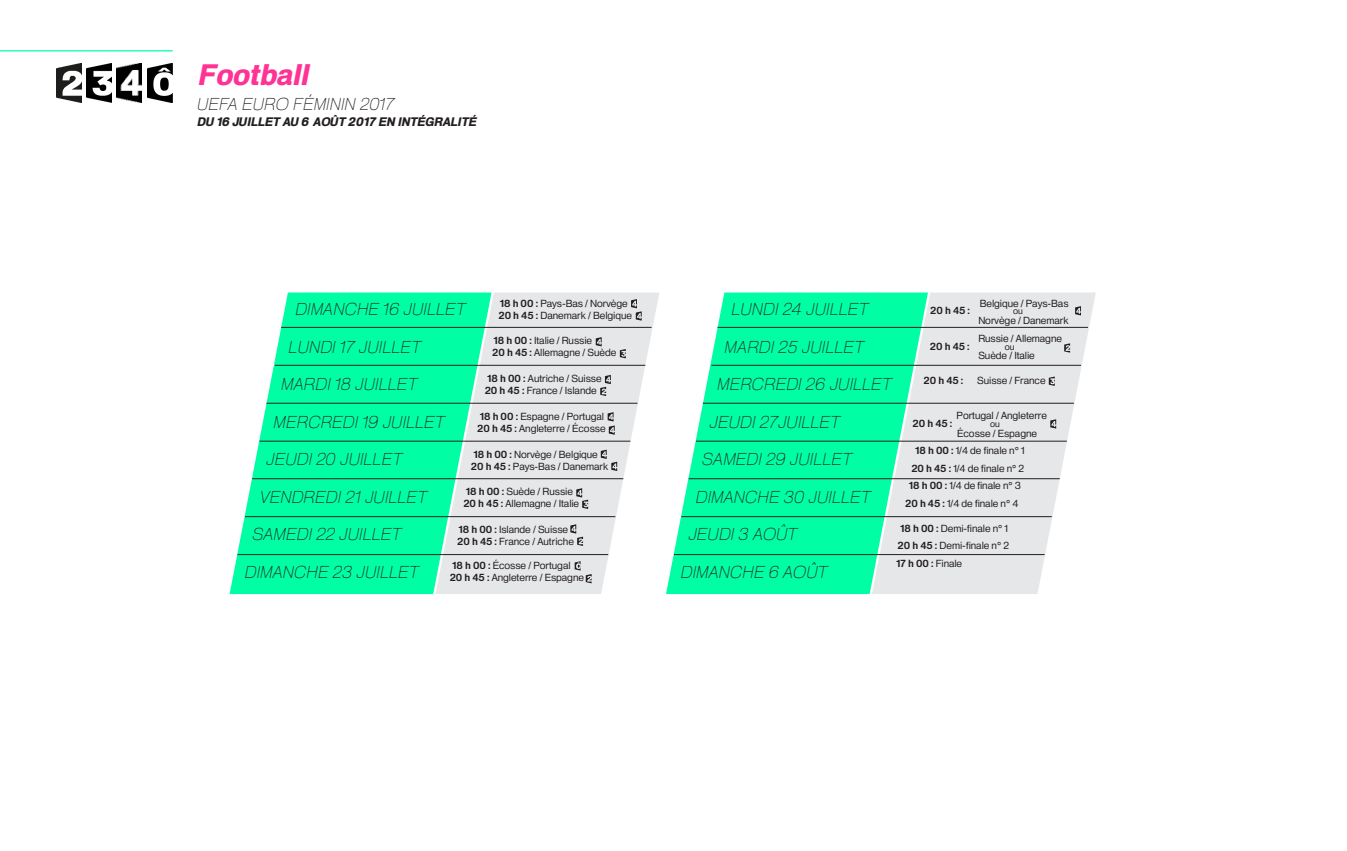
<style>
.page{position:relative;width:1347px;height:851px;background:#fff}
.page>*{position:absolute;margin:0;border:0;box-sizing:border-box;transform-origin:0 0}
.Titre1{font:italic 900 28.75px "FTV Heldustry";color:#ff3295}
.JO2_Titre2{font:italic 100 16.75px "FTV Heldustry";color:#231f20}
.Datebold{font:italic 900 12px "FTV Heldustry";color:#231f20}
.Texte_tab_JO_1{font:10px "FTV Heldustry";color:#231f20}
.Texte_tab_JO_1-2{font:600 10px "FTV Heldustry";color:#231f20}
.t1{font:8.75px "FTV Heldustry";color:#231f20}
.s1{font-weight:600}
.s2{font-weight:400}
</style>
<div class="page">
<svg style="left:229px;top:292px;width:206px;height:302px;background:#26feb1"></svg>
<svg style="left:435px;top:292px;width:224px;height:302px;background:#ccece2"></svg>
<hr style="left:281px;top:327px;width:370px;height:1px;background:#231f20">
<hr style="left:266px;top:403px;width:371px;height:1px;background:#231f20">
<hr style="left:252px;top:478px;width:371px;height:1px;background:#231f20">
<hr style="left:237px;top:554px;width:371px;height:1px;background:#231f20">
<hr style="left:275px;top:365px;width:370px;height:1px;background:#231f20">
<hr style="left:259px;top:441px;width:371px;height:1px;background:#231f20">
<hr style="left:245px;top:516px;width:370px;height:1px;background:#231f20">
<svg style="left:631px;top:299px;width:10px;height:21px"></svg>
<svg style="left:596px;top:337px;width:5px;height:9px"></svg>
<svg style="left:607px;top:412px;width:7px;height:22px"></svg>
<svg style="left:601px;top:449px;width:16px;height:22px"></svg>
<svg style="left:666px;top:292px;width:206px;height:302px;background:#25feb0"></svg>
<svg style="left:872px;top:292px;width:223px;height:302px;background:#ccece2"></svg>
<hr style="left:717px;top:327px;width:371px;height:1px;background:#231f20">
<hr style="left:703px;top:403px;width:371px;height:1px;background:#231f20">
<hr style="left:688px;top:478px;width:371px;height:1px;background:#231f20">
<hr style="left:674px;top:554px;width:370px;height:1px;background:#231f20">
<hr style="left:711px;top:365px;width:370px;height:1px;background:#231f20">
<hr style="left:696px;top:441px;width:370px;height:1px;background:#231f20">
<hr style="left:681px;top:516px;width:370px;height:1px;background:#231f20">
<svg style="left:570px;top:524px;width:13px;height:22px"></svg>
<svg style="left:1064px;top:343px;width:6px;height:9px"></svg>
<hr style="left:0;top:50px;width:173px;height:1px;background:#00ffa4">
<img style="left:57px;top:64px;width:25px;height:39px">
<img style="left:87px;top:64px;width:25px;height:39px">
<img style="left:117px;top:64px;width:25px;height:39px">
<img style="left:148px;top:64px;width:25px;height:39px">
<svg style="left:600px;top:375px;width:11px;height:21px"></svg>
<svg style="left:576px;top:488px;width:12px;height:21px"></svg>
<svg style="left:620px;top:349px;width:6px;height:9px"></svg>
<svg style="left:574px;top:561px;width:17px;height:22px"></svg>
<svg style="left:1048px;top:376px;width:6px;height:10px"></svg>
<svg style="left:1075px;top:306px;width:6px;height:9px"></svg>
<svg style="left:1050px;top:419px;width:6px;height:9px"></svg>
<p class="Titre1" style="left:199px;top:58px;width:112px">Football</p>
<p class="JO2_Titre2" style="left:196px;top:93px;width:199px">UEFA EURO FÉMININ 2017</p>
<p class="Datebold" style="left:197px;top:114px;width:281px">DU 16 JUILLET AU 6 AOÛT 2017 EN INTÉGRALITÉ</p>
<p class="Texte_tab_JO_1" style="left:500px;top:297px;width:130px"><span class="s1">18 h 00 :</span> Pays-Bas / Norvège</p>
<p class="Texte_tab_JO_1" style="left:498px;top:309px;width:135px"><span class="s1">20 h 45 :</span> Danemark / Belgique</p>
<p class="Texte_tab_JO_1" style="left:493px;top:335px;width:100px"><span class="s1">18 h 00 :</span> Italie / Russie</p>
<p class="Texte_tab_JO_1" style="left:492px;top:347px;width:126px"><span class="s1">20 h 45 :</span> Allemagne / Suède</p>
<p class="Texte_tab_JO_1" style="left:487px;top:372px;width:116px"><span class="s1">18 h 00 :</span> Autriche / Suisse</p>
<p class="Texte_tab_JO_1" style="left:485px;top:384px;width:113px"><span class="s1">20 h 45 :</span> France / Islande</p>
<p class="Texte_tab_JO_1" style="left:480px;top:410px;width:126px"><span class="s1">18 h 00 :</span> Espagne / Portugal</p>
<p class="Texte_tab_JO_1" style="left:477px;top:422px;width:130px"><span class="s1">20 h 45 :</span> Angleterre / Écosse</p>
<p class="Texte_tab_JO_1" style="left:473px;top:448px;width:126px"><span class="s1">18 h 00 :</span> Norvège / Belgique</p>
<p class="Texte_tab_JO_1" style="left:471px;top:460px;width:139px"><span class="s1">20 h 45 :</span> Pays-Bas / Danemark</p>
<p class="Texte_tab_JO_1" style="left:466px;top:486px;width:108px"><span class="s1">18 h 00 :</span> Suède / Russie</p>
<p class="Texte_tab_JO_1" style="left:463px;top:498px;width:117px"><span class="s1">20 h 45 :</span> Allemagne / Italie</p>
<p class="Texte_tab_JO_1" style="left:458px;top:523px;width:111px"><span class="s1">18 h 00 :</span> Islande / Suisse</p>
<p class="Texte_tab_JO_1" style="left:457px;top:535px;width:118px"><span class="s1">20 h 45 :</span> France / Autriche</p>
<p class="Texte_tab_JO_1" style="left:452px;top:559px;width:120px"><span class="s1">18 h 00 :</span> Écosse / Portugal</p>
<p class="Texte_tab_JO_1" style="left:450px;top:571px;width:136px"><span class="s1">20 h 45 :</span> Angleterre / Espagne</p>
<p class="JO2_Titre2" style="left:294px;top:299px;width:172px">DIMANCHE 16 JUILLET</p>
<p class="JO2_Titre2" style="left:288px;top:336px;width:134px">LUNDI 17 JUILLET</p>
<p class="JO2_Titre2" style="left:280px;top:374px;width:138px">MARDI 18 JUILLET</p>
<p class="JO2_Titre2" style="left:273px;top:411px;width:173px">MERCREDI 19 JUILLET</p>
<p class="JO2_Titre2" style="left:265px;top:449px;width:138px">JEUDI 20 JUILLET</p>
<p class="JO2_Titre2" style="left:259px;top:486px;width:169px">VENDREDI 21 JUILLET</p>
<p class="JO2_Titre2" style="left:251px;top:524px;width:151px">SAMEDI 22 JUILLET</p>
<p class="JO2_Titre2" style="left:244px;top:561px;width:175px">DIMANCHE 23 JUILLET</p>
<p class="Texte_tab_JO_1" style="left:979px;top:297px;width:90px">Belgique / Pays-Bas</p>
<p class="Texte_tab_JO_1" style="left:978px;top:314px;width:92px">Norvège / Danemark</p>
<p class="Texte_tab_JO_1" style="left:978px;top:332px;width:85px">Russie / Allemagne</p>
<p class="Texte_tab_JO_1" style="left:978px;top:349px;width:58px">Suède / Italie</p>
<p class="Texte_tab_JO_1" style="left:977px;top:374px;width:70px">Suisse / France</p>
<p class="Texte_tab_JO_1" style="left:956px;top:409px;width:92px">Portugal / Angleterre</p>
<p class="Texte_tab_JO_1" style="left:957px;top:427px;width:81px">Écosse / Espagne</p>
<p class="Texte_tab_JO_1" style="left:915px;top:444px;width:111px"><span class="s1">18 h 00 :</span> 1/4 de finale n° 1</p>
<p class="Texte_tab_JO_1" style="left:911px;top:462px;width:114px"><span class="s1">20 h 45 :</span> 1/4 de finale n° 2</p>
<p class="Texte_tab_JO_1" style="left:909px;top:479px;width:114px"><span class="s1">18 h 00 :</span> 1/4 de finale n° 3</p>
<p class="Texte_tab_JO_1" style="left:905px;top:497px;width:115px"><span class="s1">20 h 45 :</span> 1/4 de finale n° 4</p>
<p class="Texte_tab_JO_1" style="left:900px;top:522px;width:109px"><span class="s1">18 h 00 :</span> Demi-finale n° 1</p>
<p class="Texte_tab_JO_1" style="left:897px;top:539px;width:113px"><span class="s1">20 h 45 :</span> Demi-finale n° 2</p>
<p class="Texte_tab_JO_1-2" style="left:896px;top:557px;width:68px">17 h 00 : <span class="s2">Finale</span></p>
<p class="JO2_Titre2" style="left:730px;top:299px;width:139px">LUNDI 24 JUILLET</p>
<p class="JO2_Titre2" style="left:723px;top:336px;width:141px">MARDI 25 JUILLET</p>
<p class="JO2_Titre2" style="left:716px;top:374px;width:176px">MERCREDI 26 JUILLET</p>
<p class="JO2_Titre2" style="left:708px;top:411px;width:132px">JEUDI 27JUILLET</p>
<p class="JO2_Titre2" style="left:701px;top:449px;width:152px">SAMEDI 29 JUILLET</p>
<p class="JO2_Titre2" style="left:695px;top:486px;width:176px">DIMANCHE 30 JUILLET</p>
<p class="JO2_Titre2" style="left:687px;top:524px;width:110px">JEUDI 3 AOÛT</p>
<p class="JO2_Titre2" style="left:680px;top:561px;width:148px">DIMANCHE 6 AOÛT</p>
<p class="Texte_tab_JO_1-2" style="left:930px;top:304px;width:41px">20 h 45 :</p>
<p class="Texte_tab_JO_1-2" style="left:930px;top:340px;width:41px">20 h 45 :</p>
<p class="t1" style="left:1013px;top:305px;width:11px">ou</p>
<p class="t1" style="left:1004px;top:342px;width:11px">ou</p>
<p class="Texte_tab_JO_1-2" style="left:923px;top:374px;width:41px">20 h 45 :</p>
<p class="Texte_tab_JO_1-2" style="left:912px;top:417px;width:41px">20 h 45 :</p>
<p class="t1" style="left:990px;top:418px;width:11px">ou</p>
</div>
